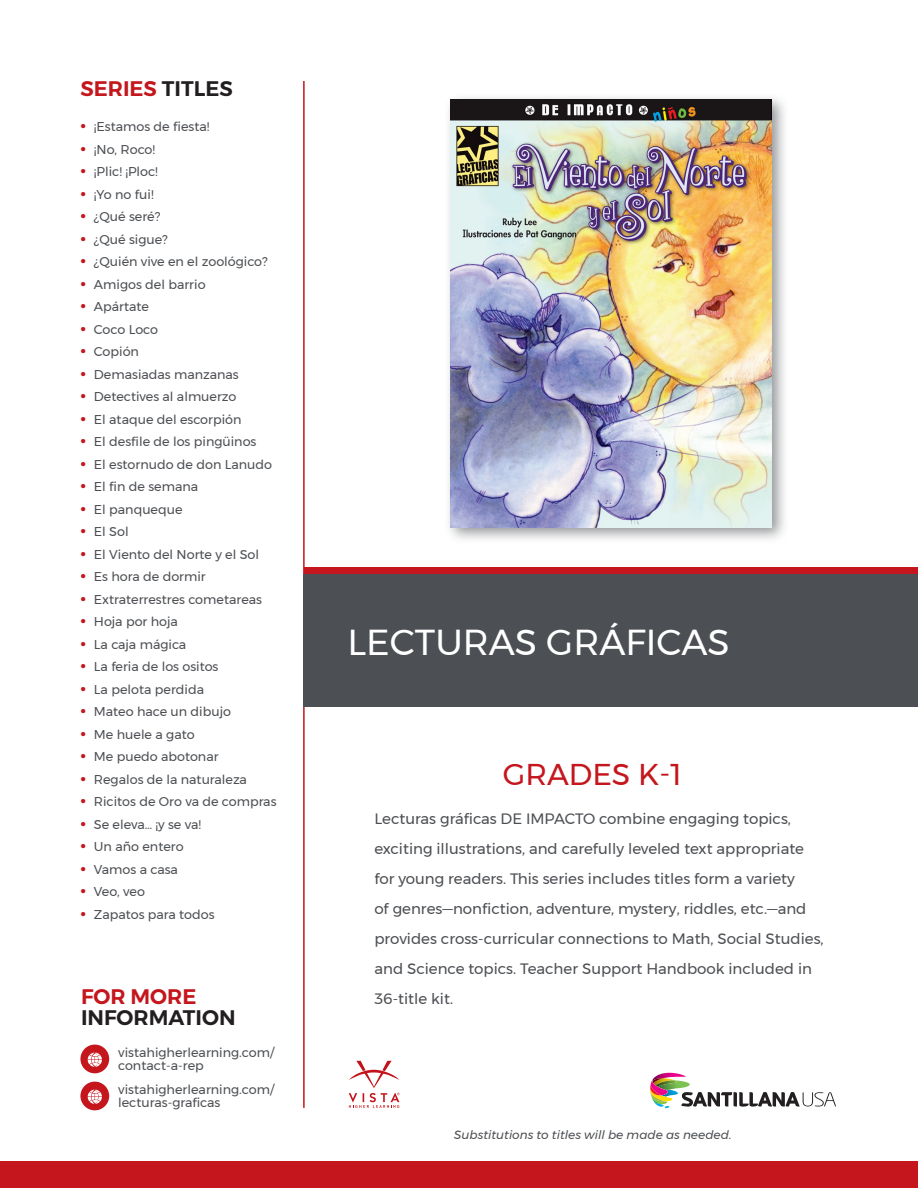
<style>
.page{position:relative;width:918px;height:1188px;background:#fff}
.page>*{position:absolute;margin:0;border:0;box-sizing:border-box;transform-origin:0 0}
.t1{font:36px "Montserrat";color:#fff}
.t2{font:30px "Montserrat";color:#c4161c}
.t3{font:600 21px "Montserrat";color:#c4161c}
.t4{font:600 21px "Montserrat";color:#231f20}
.t5{font:15px/30px "Montserrat";color:#4c4f53}
.body{font:12.75px/13.5px "Montserrat";color:#4c4f53}
.t6{font:italic 12px "Montserrat";color:#4c4f53}
.s1{color:#231f20}
.s2{font-weight:600;font-size:18px;color:#c4161c}
</style>
<div class="page">
<div style="left:0;top:1161px;width:918px;height:27px;background:#c4161c"></div>
<hr style="left:303px;top:81px;width:2px;height:1027px;background:#c4161c">
<svg style="left:650px;top:1073px;width:186px;height:35px"></svg>
<svg style="left:349px;top:1061px;width:51px;height:47px"></svg>
<div style="left:304px;top:567px;width:614px;height:132px;background:#c4161c"></div>
<div style="left:303px;top:574px;width:615px;height:132px;background:#4c4f53"></div>
<div style="left:80px;top:1082px;width:29px;height:28px;background:#c4161c;border-radius:50%"></div>
<div style="left:80px;top:1045px;width:29px;height:28px;background:#c4161c;border-radius:50%"></div>
<svg style="left:88px;top:1090px;width:14px;height:14px"></svg>
<svg style="left:88px;top:1053px;width:14px;height:14px"></svg>
<div style="left:444px;top:92px;width:345px;height:452px;background:#4c4f53;opacity:.6"></div>
<img style="left:451px;top:99px;width:320px;height:428px">
<h3 class="t3" style="left:80px;top:72px;width:154px">SERIES <span class="s1">TITLES</span></h3>
<p class="body" style="left:80px;top:120px;width:131px"><span class="s2">•</span> ¡Estamos de fiesta!</p>
<p class="body" style="left:80px;top:142px;width:76px"><span class="s2">•</span> ¡No, Roco!</p>
<p class="body" style="left:80px;top:165px;width:79px"><span class="s2">•</span> ¡Plic! ¡Ploc!</p>
<p class="body" style="left:80px;top:187px;width:75px"><span class="s2">•</span> ¡Yo no fui!</p>
<p class="body" style="left:80px;top:210px;width:81px"><span class="s2">•</span> ¿Qué seré?</p>
<p class="body" style="left:80px;top:232px;width:89px"><span class="s2">•</span> ¿Qué sigue?</p>
<p class="body" style="left:80px;top:255px;width:189px"><span class="s2">•</span> ¿Quién vive en el zoológico?</p>
<p class="body" style="left:80px;top:277px;width:127px"><span class="s2">•</span> Amigos del barrio</p>
<p class="body" style="left:80px;top:300px;width:70px"><span class="s2">•</span> Apártate</p>
<p class="body" style="left:80px;top:322px;width:79px"><span class="s2">•</span> Coco Loco</p>
<p class="body" style="left:80px;top:345px;width:60px"><span class="s2">•</span> Copión</p>
<p class="body" style="left:80px;top:367px;width:160px"><span class="s2">•</span> Demasiadas manzanas</p>
<p class="body" style="left:80px;top:390px;width:158px"><span class="s2">•</span> Detectives al almuerzo</p>
<p class="body" style="left:80px;top:412px;width:163px"><span class="s2">•</span> El ataque del escorpión</p>
<p class="body" style="left:80px;top:435px;width:178px"><span class="s2">•</span> El desfile de los pingüinos</p>
<p class="body" style="left:80px;top:457px;width:193px"><span class="s2">•</span> El estornudo de don Lanudo</p>
<p class="body" style="left:80px;top:480px;width:119px"><span class="s2">•</span> El fin de semana</p>
<p class="body" style="left:80px;top:502px;width:104px"><span class="s2">•</span> El panqueque</p>
<p class="body" style="left:80px;top:525px;width:50px"><span class="s2">•</span> El Sol</p>
<p class="body" style="left:80px;top:547px;width:180px"><span class="s2">•</span> El Viento del Norte y el Sol</p>
<p class="body" style="left:80px;top:570px;width:127px"><span class="s2">•</span> Es hora de dormir</p>
<p class="body" style="left:80px;top:592px;width:183px"><span class="s2">•</span> Extraterrestres cometareas</p>
<p class="body" style="left:80px;top:615px;width:99px"><span class="s2">•</span> Hoja por hoja</p>
<p class="body" style="left:80px;top:637px;width:107px"><span class="s2">•</span> La caja mágica</p>
<p class="body" style="left:80px;top:660px;width:140px"><span class="s2">•</span> La feria de los ositos</p>
<p class="body" style="left:80px;top:682px;width:125px"><span class="s2">•</span> La pelota perdida</p>
<p class="body" style="left:80px;top:705px;width:152px"><span class="s2">•</span> Mateo hace un dibujo</p>
<p class="body" style="left:80px;top:727px;width:116px"><span class="s2">•</span> Me huele a gato</p>
<p class="body" style="left:80px;top:750px;width:140px"><span class="s2">•</span> Me puedo abotonar</p>
<p class="body" style="left:80px;top:772px;width:168px"><span class="s2">•</span> Regalos de la naturaleza</p>
<p class="body" style="left:80px;top:795px;width:198px"><span class="s2">•</span> Ricitos de Oro va de compras</p>
<p class="body" style="left:80px;top:817px;width:122px"><span class="s2">•</span> Se eleva… ¡y se va!</p>
<p class="body" style="left:80px;top:840px;width:105px"><span class="s2">•</span> Un año entero</p>
<p class="body" style="left:80px;top:862px;width:99px"><span class="s2">•</span> Vamos a casa</p>
<p class="body" style="left:80px;top:885px;width:66px"><span class="s2">•</span> Veo, veo</p>
<p class="body" style="left:80px;top:907px;width:136px"><span class="s2">•</span> Zapatos para todos</p>
<h3 class="t3" style="left:81px;top:980px;width:117px">FOR MORE</h3>
<h3 class="t4" style="left:81px;top:1001px;width:156px">INFORMATION</h3>
<p class="body" style="left:118px;top:1046px;width:157px">vistahigherlearning.com/ contact-a-rep</p>
<p class="body" style="left:118px;top:1082px;width:157px">vistahigherlearning.com/ lecturas-graficas</p>
<p class="t1" style="left:347px;top:614px;width:384px">LECTURAS GRÁFICAS</p>
<h1 class="t2" style="left:503px;top:751px;width:180px">GRADES K-1</h1>
<h2 class="t5" style="left:374px;top:804px;width:451px">Lecturas gráficas DE IMPACTO combine engaging topics, exciting illustrations, and carefully leveled text appropriate for young readers. This series includes titles form a variety<br>of genres—nonfiction, adventure, mystery, riddles, etc.—and provides cross-curricular connections to Math, Social Studies, and Science topics. Teacher Support Handbook included in 36-title kit.</h2>
<p class="t6" style="left:454px;top:1126px;width:279px">Substitutions to titles will be made as needed.</p>
</div>
